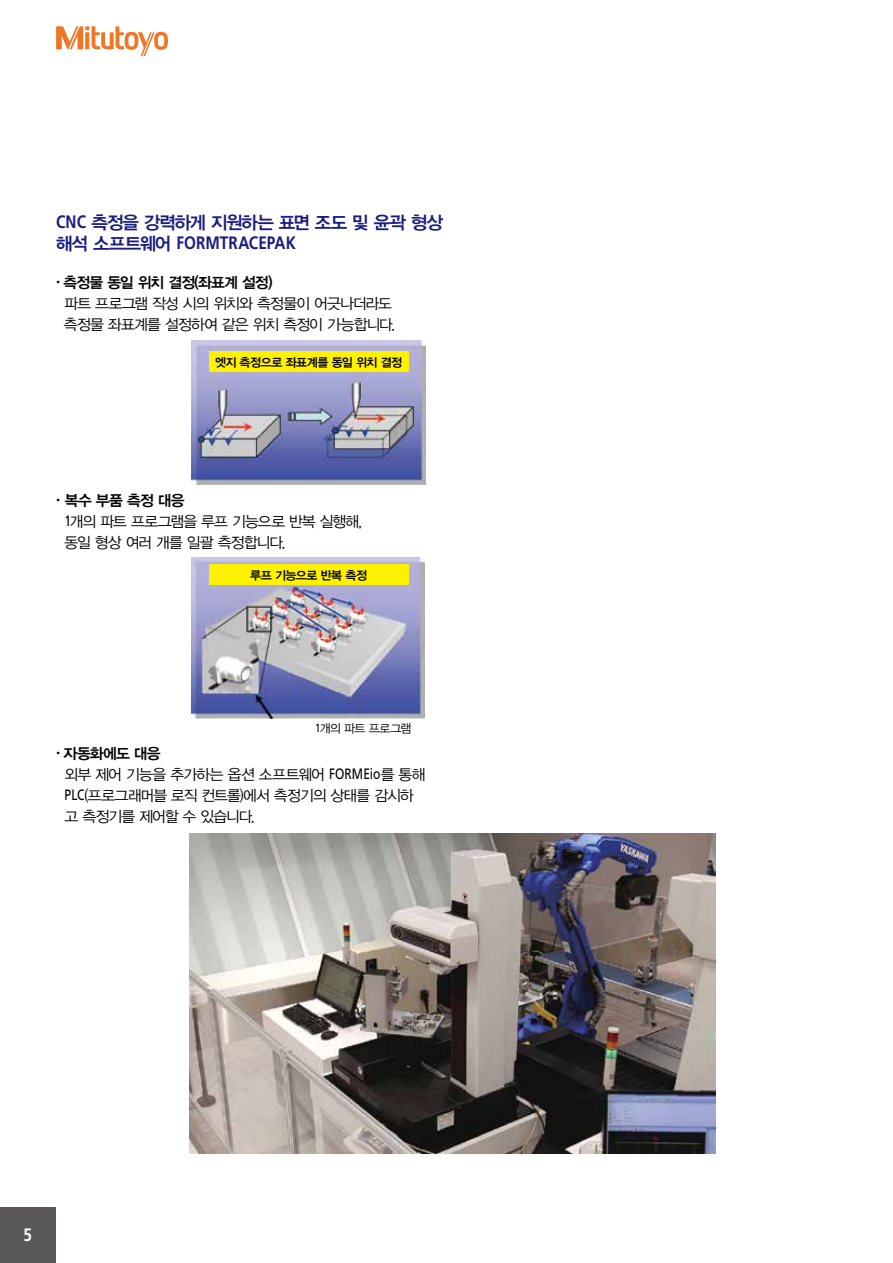
<style>
.page{position:relative;width:893px;height:1263px;background:#fff}
.page>*{position:absolute;margin:0;border:0;box-sizing:border-box;transform-origin:0 0}
.t1{font:18px "YDVYGO34";letter-spacing:-.065em;color:#1b1c80}
.t2{font:700 18px "Mitutoyo Frutiger";color:#1b1c80}
.t3{font:700 18px "Mitutoyo Frutiger";color:#fff}
.t4{font:15px/21px "YDVYGO32";letter-spacing:-.06em;color:#000}
.t5{font:15px "YDVYGO34";letter-spacing:-.055em;color:#000}
.t6{font:12px "YDVYGO34";letter-spacing:-.045em;color:#000}
.t7{font:12px "YDVYGO32";letter-spacing:-.065em;color:#000}
.s1{font-family:"Mitutoyo Frutiger";font-weight:700}
.s2{font-family:"YDVYGO34";font-weight:400}
.s3{font-family:"Nanum Gothic";font-weight:800}
.s4{font-family:"Mitutoyo Frutiger"}
</style>
<div class="page">
<svg style="left:56px;top:26px;width:112px;height:30px"></svg>
<div style="left:0;top:1208px;width:55px;height:55px;background:#595757"></div>
<img style="left:192px;top:341px;width:234px;height:144px">
<div style="left:209px;top:351px;width:200px;height:20px;background:#fff100"></div>
<img style="left:192px;top:557px;width:233px;height:162px">
<div style="left:209px;top:564px;width:200px;height:21px;background:#fff100"></div>
<img style="left:189px;top:833px;width:526px;height:321px">
<p class="t1" style="left:56px;top:212px;width:388px"><span class="s1">CNC</span> 측정을 강력하게 지원하는 표면 조도 및 윤곽 형상</p>
<p class="t2" style="left:56px;top:232px;width:241px"><span class="s2">해석 소프트웨어</span> FORMTRACEPAK</p>
<p class="t5" style="left:56px;top:274px;width:218px"><span class="s3">・</span> 측정물 동일 위치 결정(좌표계 설정)</p>
<p class="t4" style="left:64px;top:293px;width:333px">파트 프로그램 작성 시의 위치와 측정물이 어긋나더라도 측정물 좌표계를 설정하여 같은 위치 측정이 가능합니다.</p>
<p class="t6" style="left:215px;top:356px;width:189px">엣지 측정으로 좌표계를 동일 위치 결정</p>
<p class="t5" style="left:56px;top:492px;width:130px"><span class="s3">・</span> 복수 부품 측정 대응</p>
<p class="t4" style="left:65px;top:511px;width:299px"><span class="s4">1</span>개의 파트 프로그램을 루프 기능으로 반복 실행해, 동일 형상 여러 개를 일괄 측정합니다.</p>
<p class="t6" style="left:250px;top:569px;width:118px">루프 기능으로 반복 측정</p>
<p class="t7" style="left:315px;top:721px;width:98px"><span class="s4">1</span>개의 파트 프로그램</p>
<p class="t5" style="left:56px;top:745px;width:106px"><span class="s3">・</span> 자동화에도 대응</p>
<p class="t4" style="left:65px;top:764px;width:362px">외부 제어 기능을 추가하는 옵션 소프트웨어 <span class="s4">FORMEio</span>를 통해<br><span class="s4">PLC</span>(프로그래머블 로직 컨트롤)에서 측정기의 상태를 감시하 고 측정기를 제어할 수 있습니다.</p>
<p class="t3" style="left:23px;top:1224px;width:10px">5</p>
</div>
